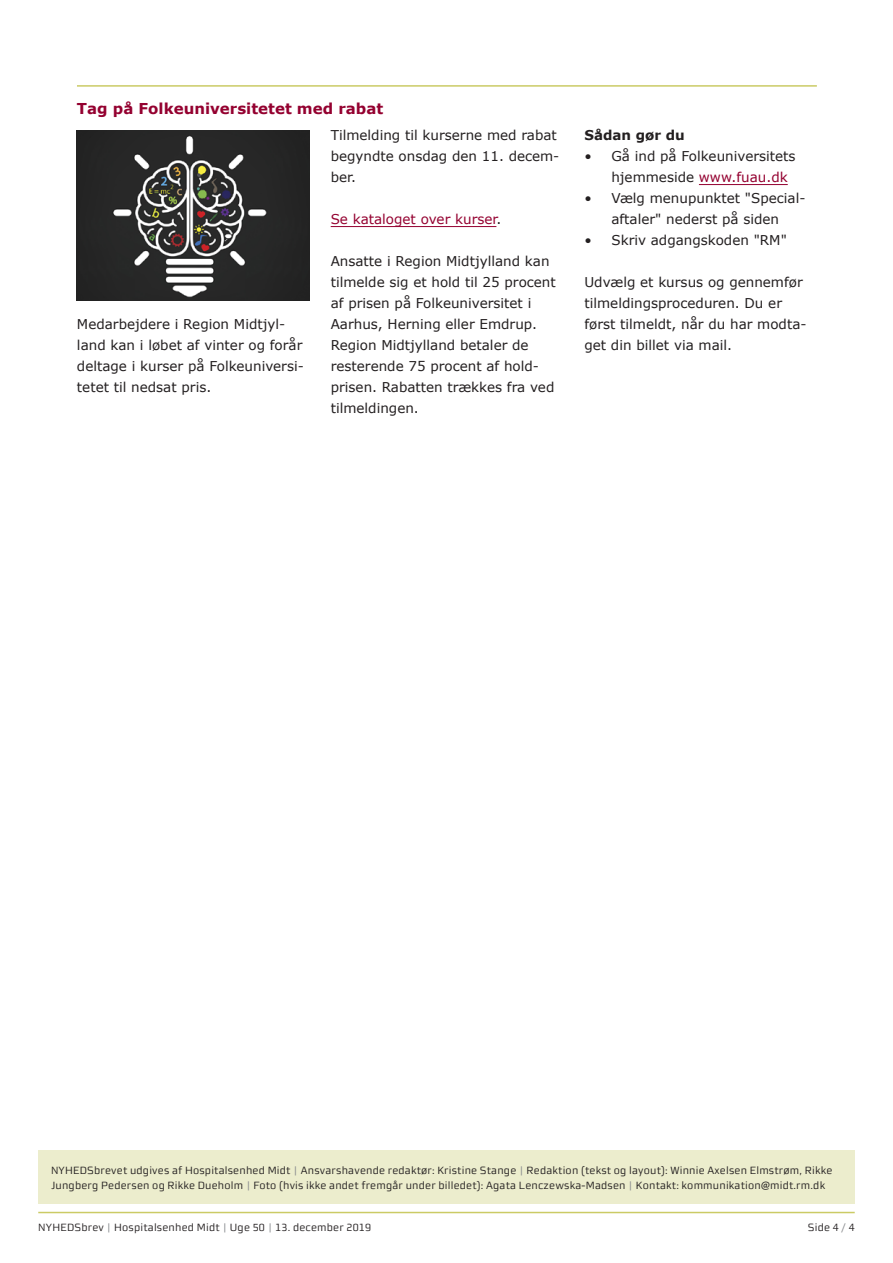
<style>
.page{position:relative;width:893px;height:1263px;background:#fff}
.page>*{position:absolute;margin:0;border:0;box-sizing:border-box;transform-origin:0 0}
.Over_m_streg_-_HEM{font:700 15px "Verdana";color:#940130}
.Brød_-_HEM{font:13.5px/21px "Verdana";color:#231f20}
.Brød_-_HEM-2{font:13.5px "Verdana";color:#940130}
.Mellemrubrik{font:700 13.5px "Verdana";color:#231f20}
.pagina_-_HEM{font:10.5px/15px "midtsans";letter-spacing:.02em;color:#231f20}
.s1{color:#231f20}
.s2{color:#940130}
.s3{color:#8a8c8f}
</style>
<div class="page">
<hr style="left:38px;top:1212px;width:817px;height:1px;background:#cbcb65">
<div style="left:38px;top:1150px;width:817px;height:53px;background:#ecedcd"></div>
<hr style="left:77px;top:85px;width:740px;height:2px;background:#cbcb65">
<hr style="left:331px;top:226px;width:165px;height:1px;background:#940130">
<hr style="left:699px;top:184px;width:89px;height:1px;background:#940130">
<img style="left:77px;top:131px;width:232px;height:170px">
<p class="Over_m_streg_-_HEM" style="left:77px;top:98px;width:308px">Tag på Folkeuniversitetet med rabat</p>
<p class="Brød_-_HEM" style="left:77px;top:313px;width:228px">Medarbejdere i Region Midtjyl&shy;land kan i løbet af vinter og forår deltage i kurser på Folkeuniversi&shy;tetet til nedsat pris.</p>
<p class="Brød_-_HEM" style="left:331px;top:124px;width:230px">Tilmelding til kurserne med rabat begyndte onsdag den 11. decem&shy;ber.</p>
<p class="Brød_-_HEM-2" style="left:331px;top:209px;width:172px">Se kataloget over kurser<span class="s1">.</span></p>
<p class="Brød_-_HEM" style="left:331px;top:250px;width:227px">Ansatte i Region Midtjylland kan tilmelde sig et hold til 25 procent af prisen på Folkeuniversitet i<br>Aarhus, Herning eller Emdrup.<br>Region Midtjylland betaler de resterende 75 procent af hold&shy;prisen. Rabatten trækkes fra ved tilmeldingen.</p>
<p class="Mellemrubrik" style="left:584px;top:125px;width:102px">Sådan gør du</p>
<p class="Brød_-_HEM" style="left:611px;top:145px;width:186px;text-indent:-27px">• Gå ind på Folkeuniversitets hjemmeside <span class="s2">www.fuau.dk</span></p>
<p class="Brød_-_HEM" style="left:584px;top:187px;width:223px;text-align:center">• Vælg menupunktet "Special&shy;aftaler" nederst på siden</p>
<p class="Brød_-_HEM" style="left:584px;top:229px;width:204px">• Skriv adgangskoden "RM"</p>
<p class="Brød_-_HEM" style="left:584px;top:271px;width:224px">Udvælg et kursus og gennemfør tilmeldingsproceduren. Du er først tilmeldt, når du har modta&shy;get din billet via mail.</p>
<p class="pagina_-_HEM" style="left:51px;top:1162px;width:783px">NYHEDSbrevet udgives af Hospitalsenhed Midt <span class="s3">|</span> Ansvarshavende redaktør: Kristine Stange <span class="s3">|</span> Redaktion (tekst og layout): Winnie Axelsen Elmstrøm, Rikke<br>Jungberg Pedersen og Rikke Dueholm <span class="s3">|</span> Foto (hvis ikke andet fremgår under billedet): Agata Lenczewska-Madsen <span class="s3">|</span> Kontakt: kommunikation@midt.rm.dk</p>
<p class="pagina_-_HEM" style="left:38px;top:1220px;width:334px">NYHEDSbrev <span class="s3">|</span> Hospitalsenhed Midt <span class="s3">|</span> Uge 50 <span class="s3">|</span> 13. december 2019</p>
<p class="pagina_-_HEM" style="left:808px;top:1220px;width:48px">Side 4 <span class="s3">/</span> 4</p>
</div>
